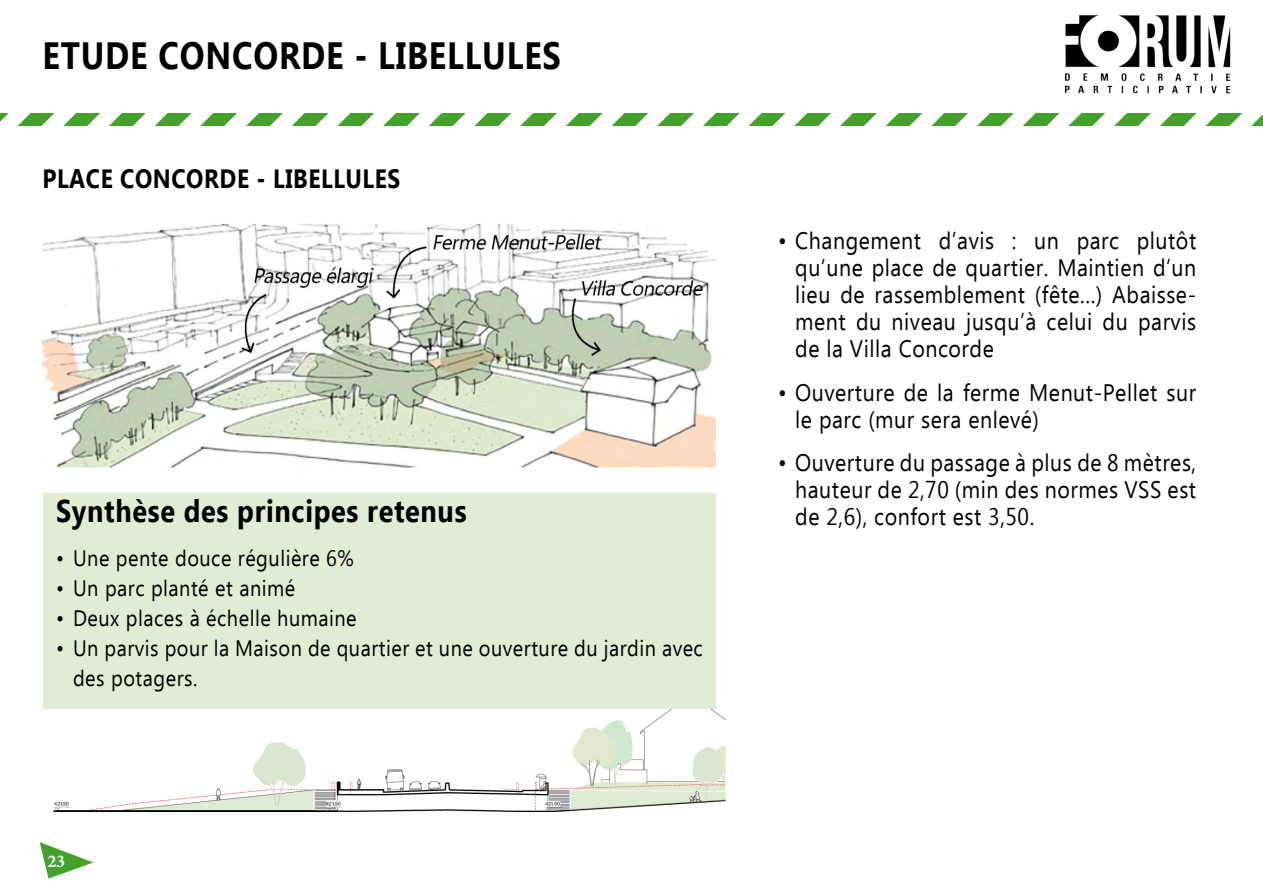
<style>
.page{position:relative;width:1263px;height:893px;background:#fff}
.page>*{position:absolute;margin:0;border:0;box-sizing:border-box;transform-origin:0 0}
.t1{font:700 37.95px "Ebrima";letter-spacing:.025em;color:#000;scale:.86 1}
.t2{font:700 31.35px "Ebrima";letter-spacing:.025em;color:#000;scale:.86 1}
.t3{font:700 26.4px "Ebrima";letter-spacing:.025em;color:#000;scale:.86 1}
.t4{font:23.85px/27px "Ebrima";letter-spacing:.025em;color:#000;text-align:justify;scale:.9 1}
.t5{font:22.2px/30px "Ebrima";letter-spacing:.025em;color:#000;scale:.9 1}
.t6{font:700 18px "Minion Pro";color:#fff}
</style>
<div class="page">
<svg style="left:0;top:113px;width:1243px;height:13px"></svg>
<img style="left:1064px;top:16px;width:167px;height:78px">
<svg style="left:1251px;top:114px;width:12px;height:12px"></svg>
<svg style="left:40px;top:842px;width:53px;height:37px"></svg>
<img style="left:43px;top:224px;width:672px;height:244px">
<img style="left:53px;top:690px;width:673px;height:122px">
<div style="left:43px;top:494px;width:672px;height:215px;background:#e1ecd5"></div>
<h1 class="t1" style="left:43px;top:27px;width:604px">ETUDE CONCORDE - LIBELLULES</h1>
<p class="t3" style="left:43px;top:159px;width:418px">PLACE CONCORDE - LIBELLULES</p>
<h2 class="t2" style="left:56px;top:488px;width:479px">Synthèse des principes retenus</h2>
<p class="t5" style="left:56px;top:544px;width:332px">• Une pente douce régulière 6%</p>
<p class="t5" style="left:56px;top:574px;width:267px">• Un parc planté et animé</p>
<p class="t5" style="left:56px;top:604px;width:336px">• Deux places à échelle humaine</p>
<p class="t5" style="left:73px;top:634px;width:701px;text-indent:-17px">• Un parvis pour la Maison de quartier et une ouverture du jardin avec des potagers.</p>
<p class="t6" style="left:48px;top:848px;width:19px">23</p>
<p class="t4" style="left:795px;top:229px;width:447px;text-indent:-17px">• Changement d’avis : un parc plutôt qu’une place de quartier. Maintien d’un lieu de rassemblement (fête...) Abaisse&shy;ment du niveau jusqu’à celui du parvis de la Villa Concorde</p>
<p class="t4" style="left:795px;top:380px;width:447px;text-indent:-17px">• Ouverture de la ferme Menut-Pellet sur le parc (mur sera enlevé)</p>
<p class="t4" style="left:795px;top:451px;width:447px;text-indent:-17px">• Ouverture du passage à plus de 8 mètres, hauteur de 2,70 (min des normes VSS est de 2,6), confort est 3,50.</p>
</div>
